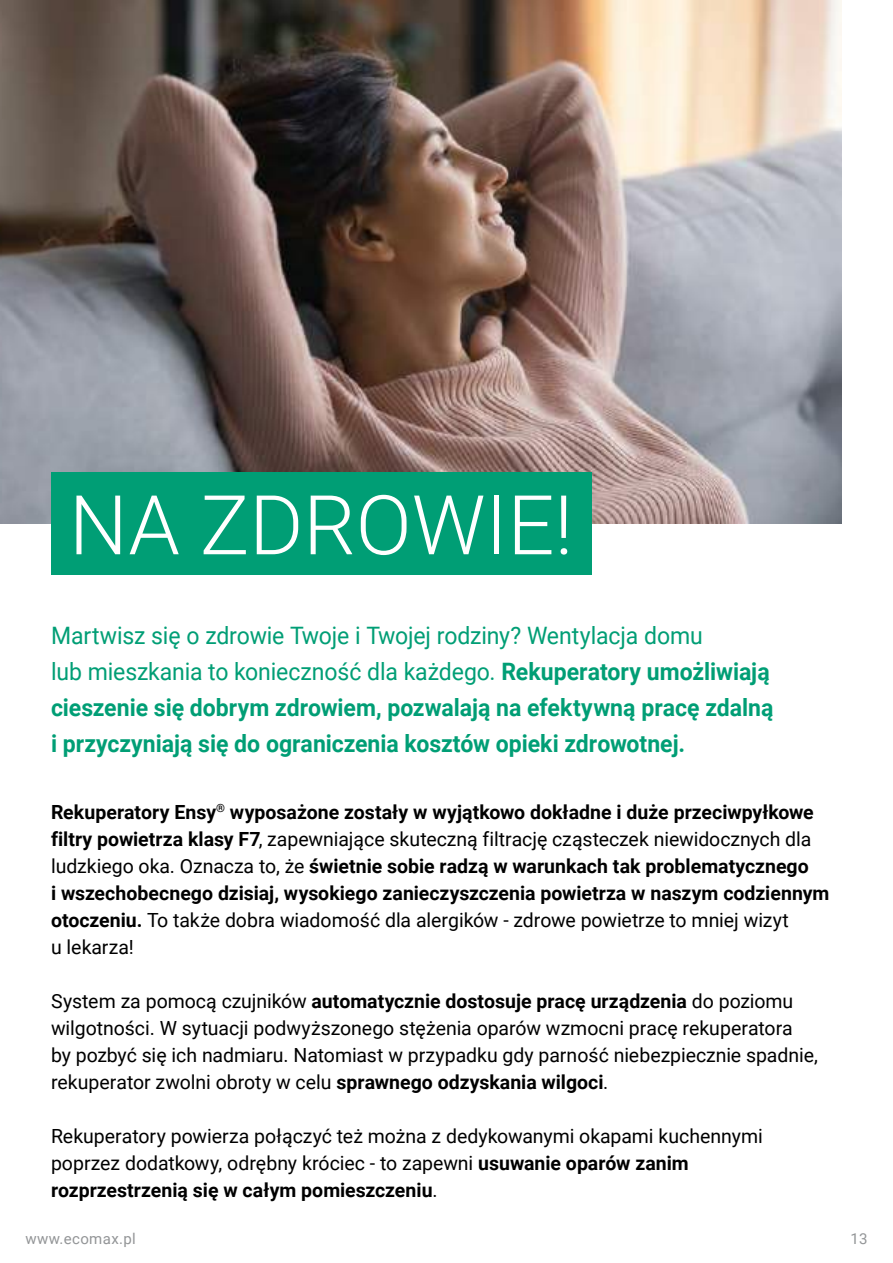
<style>
.page{position:relative;width:893px;height:1263px;background:#fff}
.page>*{position:absolute;margin:0;border:0;box-sizing:border-box;transform-origin:0 0}
.t1{font:300 82.5px "Roboto";color:#fff}
.t2{font:700 24px/36px "Roboto";color:#009e75;scale:.96 1}
.t3{font:19.5px/27px "Roboto";color:#000}
.t4{font:700 19.5px/27px "Roboto";color:#000}
.t5{font:15px "Roboto";letter-spacing:.025em;color:#939597}
.s1{font-weight:400}
.s2{font-weight:700}
</style>
<div class="page">
<img style="left:0;top:0;width:842px;height:523px">
<div style="left:51px;top:472px;width:540px;height:102px;background:#009e75"></div>
<h1 class="t1" style="left:69px;top:467px;width:505px">NA ZDROWIE!</h1>
<p class="t2" style="left:51px;top:617px;width:754px"><span class="s1">Martwisz się o zdrowie Twoje i Twojej rodziny? Wentylacja domu<br>lub mieszkania to konieczność dla każdego.</span> Rekuperatory umożliwiają cieszenie się dobrym zdrowiem, pozwalają na efektywną pracę zdalną i przyczyniają się do ograniczenia kosztów opieki zdrowotnej.</p>
<p class="t4" style="left:51px;top:797px;width:780px">Rekuperatory Ensy<sup>®</sup> wyposażone zostały w wyjątkowo dokładne i duże przeciwpyłkowe filtry powietrza klasy F7<span class="s1">, zapewniające skuteczną filtrację cząsteczek niewidocznych dla ludzkiego oka. Oznacza to, że</span> świetnie sobie radzą w warunkach tak problematycznego<br>i wszechobecnego dzisiaj, wysokiego zanieczyszczenia powietrza w naszym codziennym otoczeniu. <span class="s1">To także dobra wiadomość dla alergików - zdrowe powietrze to mniej wizyt<br>u lekarza!</span></p>
<p class="t3" style="left:51px;top:986px;width:768px">System za pomocą czujników <span class="s2">automatycznie dostosuje pracę urządzenia</span> do poziomu wilgotności. W sytuacji podwyższonego stężenia oparów wzmocni pracę rekuperatora<br>by pozbyć się ich nadmiaru. Natomiast w przypadku gdy parność niebezpiecznie spadnie, rekuperator zwolni obroty w celu <span class="s2">sprawnego odzyskania wilgoci</span>.</p>
<p class="t3" style="left:51px;top:1121px;width:713px">Rekuperatory powierza połączyć też można z dedykowanymi okapami kuchennymi poprzez dodatkowy, odrębny króciec - to zapewni <span class="s2">usuwanie oparów zanim rozprzestrzenią się w całym pomieszczeniu</span>.</p>
<p class="t5" style="left:26px;top:1228px;width:112px">www.ecomax.pl</p>
<p class="t5" style="left:850px;top:1228px;width:18px">13</p>
</div>
